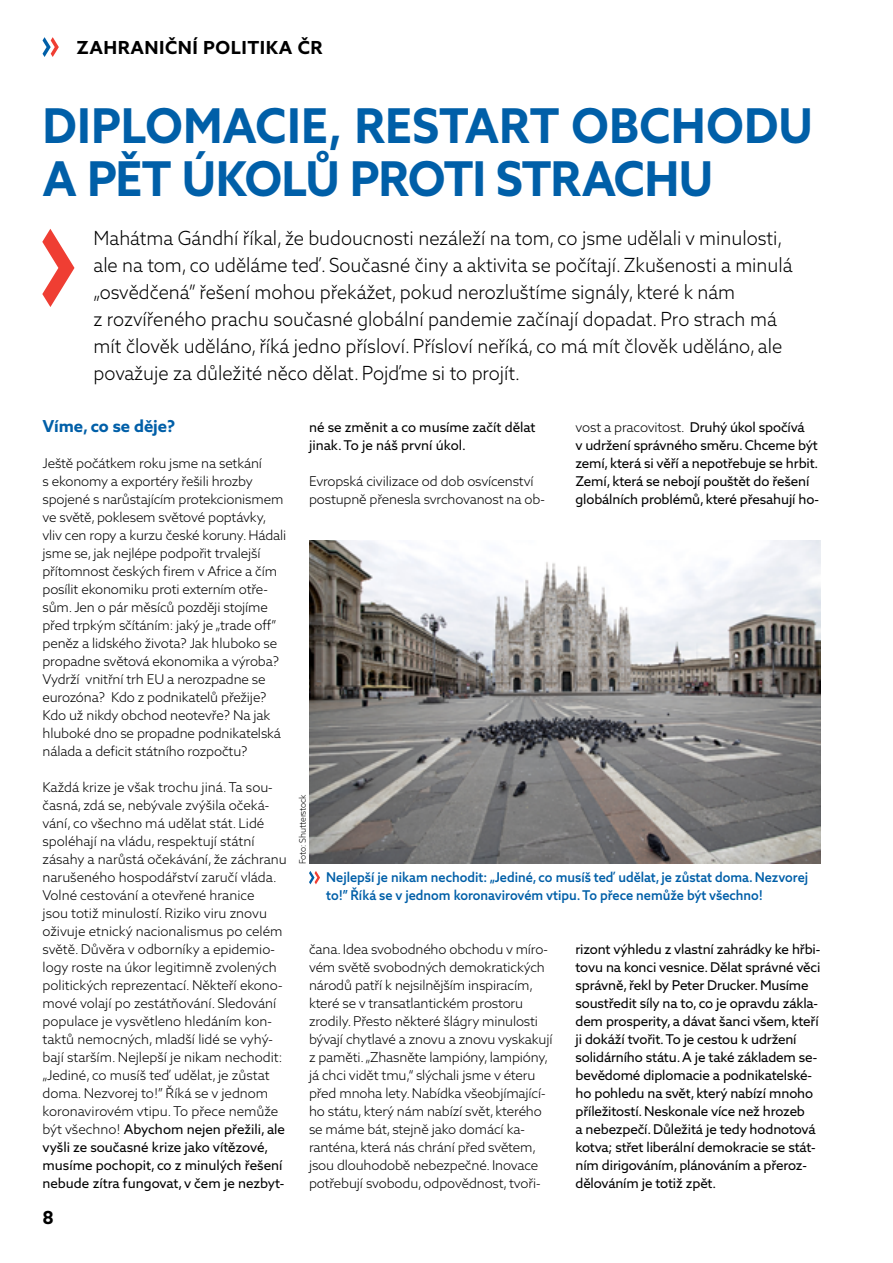
<style>
.page{position:relative;width:893px;height:1263px;background:#fff}
.page>*{position:absolute;margin:0;border:0;box-sizing:border-box;transform-origin:0 0}
.t1{font:700 48px/52.5px "Azo Sans 2";letter-spacing:-.01em;color:#005fa8;scale:.95 1}
.t2{font:300 19.5px/27px "Azo Sans 2";color:#000;scale:.95 1}
.t3{font:700 18px "Azo Sans 2";letter-spacing:.025em;color:#000}
.t4{font:700 16.5px "Azo Sans 2";color:#005fa8}
.t5{font:300 13.5px/18px "Azo Sans 2";letter-spacing:-.01em;color:#000}
.t6{font:13.5px/18px "Azo Sans 2";letter-spacing:-.01em;color:#000}
.t7{font:500 13.5px/18px "Azo Sans 2";color:#005fa8;scale:.95 1}
.t8{font:300 9px "Azo Sans 2";letter-spacing:-.01em;color:#000;scale:.95 1}
.s1{font-weight:400}
.s2{font-weight:300}
</style>
<div class="page">
<svg style="left:42px;top:229px;width:32px;height:78px"></svg>
<svg style="left:43px;top:37px;width:16px;height:20px"></svg>
<svg style="left:309px;top:871px;width:11px;height:13px"></svg>
<img style="left:309px;top:540px;width:512px;height:324px">
<h3 class="t3" style="left:77px;top:37px;width:248px">ZAHRANIČNÍ POLITIKA ČR</h3>
<h1 class="t1" style="left:43px;top:100px;width:806px">DIPLOMACIE, RESTART OBCHODU<br>A PĚT ÚKOLŮ PROTI STRACHU</h1>
<p class="t2" style="left:94px;top:225px;width:737px">Mahátma Gándhí říkal, že budoucnosti nezáleží na tom, co jsme udělali v minulosti, ale na tom, co uděláme teď. Současné činy a aktivita se počítají. Zkušenosti a minulá „osvědčená” řešení mohou překážet, pokud nerozluštíme signály, které k nám<br>z rozvířeného prachu současné globální pandemie začínají dopadat. Pro strach má mít člověk uděláno, říká jedno přísloví. Přísloví neříká, co má mít člověk uděláno, ale považuje za důležité něco dělat. Pojďme si to projít.</p>
<p class="t4" style="left:43px;top:416px;width:134px">Víme, co se děje?</p>
<p class="t5" style="left:43px;top:454px;width:245px">Ještě počátkem roku jsme na setkání<br>s ekonomy a exportéry řešili hrozby spojené s narůstajícím protekcionismem ve světě, poklesem světové poptávky, vliv cen ropy a kurzu české koruny. H ádali jsme se, jak nejlépe podpořit trvalejší přítomnost českých firem v Africe a čím posílit ekonomiku proti externím otře&shy;sům. Jen o pár měsíců později stojíme před trpkým sčítáním: jaký je „trade off” peněz a lidského života? Jak hluboko se propadne světová ekonomika a výroba?<br>Vydrží vnitřní trh EU a nerozpadne se eurozóna? Kdo z podnikatelů přežije?<br>Kdo už nikdy obchod neotevře? Na jak hluboké dno se propadne podnikatelská nálada a deficit státního rozpočtu?</p>
<p class="t5" style="left:43px;top:778px;width:246px">Každá krize je však trochu jiná. Ta sou&shy;časná, zdá se, nebývale zvýšila očeká&shy;vání, co všechno má udělat stát. Lidé spoléhají na vládu, respektují státní zásahy a narůstá očekávání, že záchranu narušeného hospodářství zaručí vláda.<br>Volné cestování a otevřené hranice<br>jsou totiž minulostí. Riziko viru znovu oživuje etnický nacionalismus po celém světě. Důvěra v odborníky a epidemio&shy;logy roste na úkor legitimně zvolených politických reprezentací. Někteří ekono&shy;mové volají po zestátňování. Sledování populace je vysvětleno hledáním kon&shy;taktů nemocných, mladší lidé se vyhý&shy;bají starším. Nejlepší je nikam nechodit: „Jediné, co musíš teď udělat, je zůstat doma. Nezvorej to!” Říká se v jednom koronavirovém vtipu. To přece nemůže být všechno! <span class="s1">Abychom nejen přežili, ale vyšli ze současné krize jako vítězové, musíme pochopit, co z minulých řešení nebude zítra fungovat, v čem je nezbyt-</span></p>
<p class="t6" style="left:575px;top:418px;width:245px"><span class="s2">vost a pracovitost.</span> Druhý úkol spočívá<br>v udržení správného směru. Chceme být zemí, která si věří a nepotřebuje se hrbit.<br>Zemí, která se nebojí pouštět do řešení globálních problémů, které přesahují ho-</p>
<p class="t6" style="left:309px;top:418px;width:228px">né se změnit a co musíme začít dělat jinak. To je náš první úkol.</p>
<p class="t5" style="left:309px;top:472px;width:237px">Evropská civilizace od dob osvícenství postupně přenesla svrchovanost na ob-</p>
<p class="t8" style="left:297px;top:864px;width:75px;rotate:-90deg">Foto: Shutterstock</p>
<p class="t7" style="left:326px;top:868px;width:509px">Nejlepší je nikam nechodit: „Jediné, co musíš teď udělat, je zůstat doma. Nezvorej to!” Říká se v jednom koronavirovém vtipu. To přece nemůže být všechno!</p>
<p class="t6" style="left:575px;top:940px;width:246px">rizont výhledu z vlastní zahrádky ke hřbi&shy;tovu na konci vesnice. Dělat správné věci správně, řekl by Peter Drucker. Musíme soustředit síly na to, co je opravdu zákla&shy;dem prosperity, a dávat šanci všem, kteří ji dokáží tvořit. To je cestou k udržení solidárního státu. A je také základem se&shy;bevědomé diplomacie a podnikatelské&shy;ho pohledu na svět, který nabízí mnoho příležitostí. Neskonale více než hrozeb<br>a nebezpečí. Důležitá je tedy hodnotová kotva; střet liberální demokracie se stát&shy;ním dirigováním, plánováním a přeroz&shy;dělováním je totiž zpět.</p>
<p class="t5" style="left:309px;top:940px;width:245px">čana. Idea svobodného obchodu v míro&shy;vém světě svobodných demokratických národů patří k nejsilnějším inspiracím, které se v transatlantickém prostoru zrodily. Přesto některé šlágry minulosti bývají chytlavé a znovu a znovu vyskakují z paměti. „Zhasněte lampióny, lampióny, já chci vidět tmu,“ slýchali jsme v éteru před mnoha lety. Nabídka všeobjímající&shy;ho státu, který nám nabízí svět, kterého se máme bát, stejně jako domácí ka&shy;ranténa, která nás chrání před světem, jsou dlouhodobě nebezpečné. Inovace potřebují svobodu, odpovědnost, tvoři-</p>
<h3 class="t3" style="left:43px;top:1207px;width:13px">8</h3>
</div>
